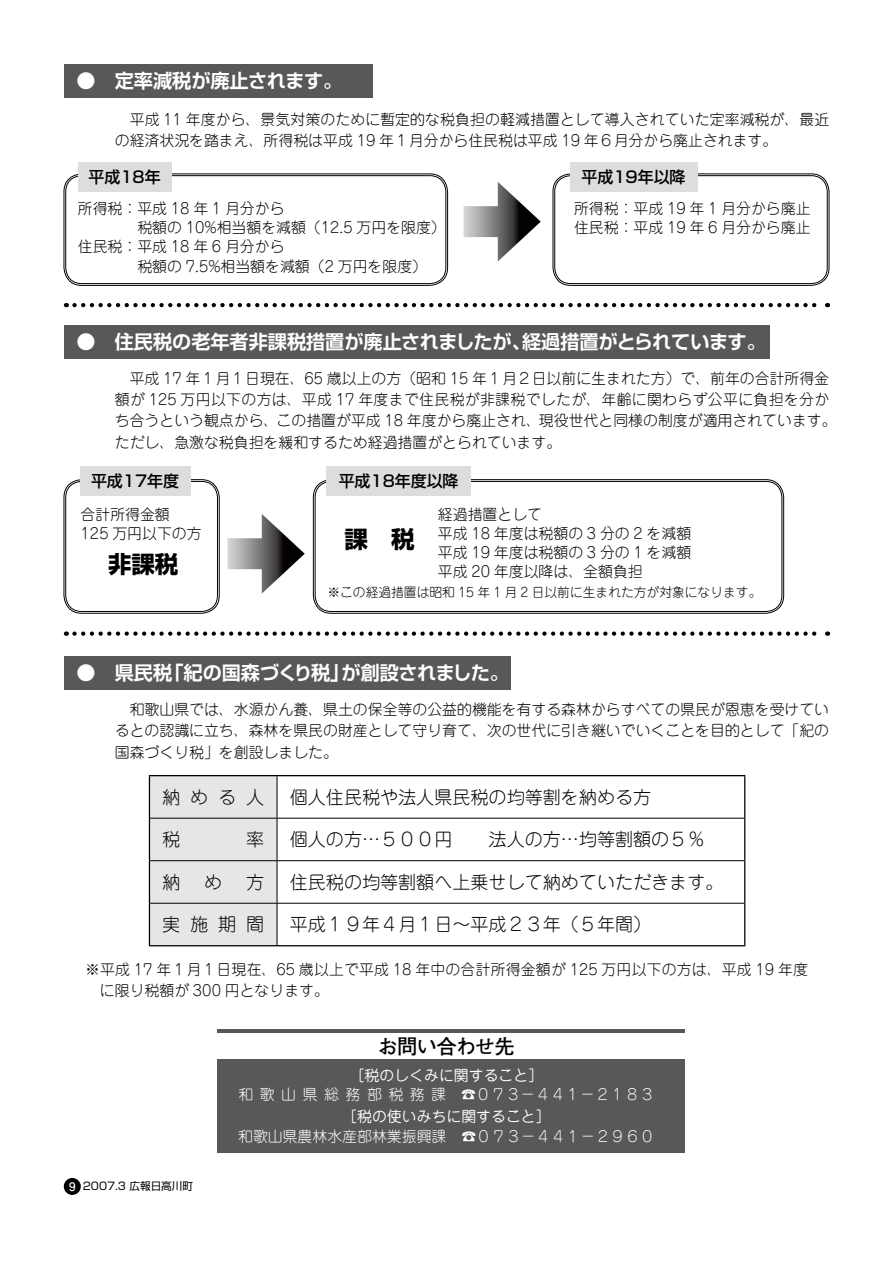
<style>
.page{position:relative;width:893px;height:1263px;background:#fff}
.page>*{position:absolute;margin:0;border:0;box-sizing:border-box;transform-origin:0 0}
.t1{font:700 23.4px "Shin Go Pro";color:#000}
.t2{font:700 20.4px "Futo Go B101 Pro";letter-spacing:-.04em;color:#000}
.t3{font:700 19.2px "Shin Go Pro De";color:#fff}
.t4{font:700 19.2px "Shin Go Pro De";letter-spacing:-.03em;color:#fff}
.t5{font:300 18px "Jun 101 Pro";color:#000}
.t6{font:500 15.9px "Shin Go Pro";color:#000}
.t7{font:300 14.85px/21.3px "Jun 101 Pro";color:#000}
.t8{font:300 14.85px "Jun 101 Pro";color:#fff}
.t9{font:14.85px "Jun 201 Pro";color:#fff}
.t10{font:300 14.85px "Jun 101 Pro";letter-spacing:.44em;color:#fff}
.t11{font:300 12.75px "Jun 101 Pro";color:#000}
.t12{font:10.65px "Shin Go Pro";color:#000}
</style>
<div class="page">
<div style="left:64px;top:1178px;width:17px;height:17px;background:#000;border-radius:50%"></div>
<div style="left:64px;top:174px;width:384px;height:112px;border:1px solid #000;border-radius:18px"></div>
<div style="left:66px;top:175px;width:380px;height:109px;border:1px solid #000;border-radius:16px"></div>
<div style="left:217px;top:1029px;width:468px;height:123px;background:#595757"></div>
<div style="left:213px;top:1033px;width:476px;height:26px;background:#fff"></div>
<div style="left:64px;top:64px;width:308px;height:33px;background:#595757"></div>
<div style="left:78px;top:162px;width:93px;height:30px;background:#dcdddd"></div>
<div style="left:64px;top:325px;width:706px;height:34px;background:#595757"></div>
<div style="left:64px;top:656px;width:446px;height:34px;background:#595757"></div>
<svg style="left:74px;top:631px;width:754px;height:5px"></svg>
<div style="left:150px;top:776px;width:127px;height:169px;background:#e6e6e6"></div>
<hr style="left:277px;top:776px;width:1px;height:42px;background:#000">
<hr style="left:150px;top:818px;width:127px;height:1px;background:#000">
<hr style="left:277px;top:818px;width:467px;height:1px;background:#000">
<hr style="left:277px;top:818px;width:1px;height:42px;background:#000">
<hr style="left:150px;top:860px;width:127px;height:1px;background:#000">
<hr style="left:277px;top:860px;width:467px;height:1px;background:#000">
<hr style="left:277px;top:861px;width:1px;height:42px;background:#000">
<hr style="left:150px;top:903px;width:127px;height:1px;background:#000">
<hr style="left:277px;top:903px;width:467px;height:1px;background:#000">
<hr style="left:277px;top:903px;width:1px;height:42px;background:#000">
<hr style="left:149px;top:775px;width:128px;height:1px;background:#000">
<hr style="left:149px;top:776px;width:1px;height:42px;background:#000">
<hr style="left:277px;top:775px;width:468px;height:1px;background:#000">
<hr style="left:744px;top:776px;width:1px;height:42px;background:#000">
<hr style="left:149px;top:818px;width:1px;height:43px;background:#000">
<hr style="left:744px;top:818px;width:1px;height:43px;background:#000">
<hr style="left:149px;top:861px;width:1px;height:42px;background:#000">
<hr style="left:744px;top:861px;width:1px;height:42px;background:#000">
<hr style="left:149px;top:903px;width:1px;height:42px;background:#000">
<hr style="left:744px;top:903px;width:1px;height:42px;background:#000">
<hr style="left:149px;top:945px;width:128px;height:1px;background:#000">
<hr style="left:277px;top:945px;width:468px;height:1px;background:#000">
<svg style="left:463px;top:182px;width:78px;height:79px"></svg>
<svg style="left:227px;top:514px;width:78px;height:80px"></svg>
<svg style="left:74px;top:303px;width:754px;height:4px"></svg>
<div style="left:553px;top:174px;width:276px;height:112px;border:1px solid #000;border-radius:18px"></div>
<div style="left:555px;top:175px;width:272px;height:109px;border:1px solid #000;border-radius:16px"></div>
<div style="left:570px;top:162px;width:127px;height:30px;background:#dcdddd"></div>
<div style="left:313px;top:479px;width:471px;height:134px;border:1px solid #000;border-radius:18px"></div>
<div style="left:315px;top:481px;width:467px;height:131px;border:1px solid #000;border-radius:16px"></div>
<div style="left:326px;top:466px;width:145px;height:30px;background:#dcdddd"></div>
<div style="left:64px;top:479px;width:155px;height:134px;border:1px solid #000;border-radius:18px"></div>
<div style="left:66px;top:481px;width:152px;height:131px;border:1px solid #000;border-radius:16px"></div>
<div style="left:80px;top:466px;width:110px;height:30px;background:#dcdddd"></div>
<p class="t3" style="left:77px;top:65px;width:267px">●　定率減税が廃止されます。</p>
<p class="t7" style="left:115px;top:107px;width:716px;text-indent:15px">平成 11 年度から、景気対策のために暫定的な税負担の軽減措置として導入されていた定率減税が、最近の経済状況を踏まえ、所得税は平成 19 年１月分から住民税は平成 19 年６月分から廃止されます。</p>
<p class="t6" style="left:89px;top:164px;width:74px">平成18年</p>
<p class="t7" style="left:78px;top:196px;width:208px">所得税：平成 18 年 1 月分から</p>
<p class="t7" style="left:137px;top:215px;width:310px">税額の 10%相当額を減額（12.5 万円を限度(</p>
<p class="t7" style="left:78px;top:234px;width:208px">住民税：平成 18 年 6 月分から</p>
<p class="t7" style="left:137px;top:254px;width:291px">税額の 7.5%相当額を減額（2 万円を限度(</p>
<p class="t6" style="left:582px;top:164px;width:105px">平成19年以降</p>
<p class="t7" style="left:574px;top:197px;width:238px;line-height:19.2px">所得税：平成 19 年 1 月分から廃止住民税：平成 19 年 6 月分から廃止</p>
<p class="t3" style="left:77px;top:326px;width:456px">●　住民税の老年者非課税措置が廃止されましたが、</p>
<p class="t7" style="left:115px;top:366px;width:723px;text-indent:15px">平成 17 年１月１日現在、65 歳以上の方（昭和 15 年１月２日以前に生まれた方）で、前年の合計所得金額が 125 万円以下の方は、平成 17 年度まで住民税が非課税でしたが、年齢に関わらず公平に負担を分かち合うという観点から、この措置が平成 18 年度から廃止され、現役世代と同様の制度が適用されています。ただし、急激な税負担を緩和するため経過措置がとられています。</p>
<p class="t3" style="left:522px;top:326px;width:245px">経過措置がとられています。</p>
<p class="t6" style="left:91px;top:468px;width:89px">平成17年度</p>
<p class="t7" style="left:81px;top:503px;width:123px;line-height:19.2px">合計所得金額<br>125 万円以下の方</p>
<h1 class="t1" style="left:108px;top:545px;width:72px">非課税</h1>
<p class="t6" style="left:339px;top:468px;width:121px">平成18年度以降</p>
<p class="t7" style="left:438px;top:503px;width:255px;line-height:19.2px">経過措置として<br>平成 18 年度は税額の 3 分の 2 を減額平成 19 年度は税額の 3 分の 1 を減額平成 20 年度以降は、全額負担</p>
<h1 class="t1" style="left:344px;top:520px;width:72px">課　税</h1>
<p class="t11" style="left:327px;top:582px;width:435px">※この経過措置は昭和 15 年 1 月 2 日以前に生まれた方が対象になります。</p>
<p class="t3" style="left:164px;top:657px;width:186px">「紀の国森づくり税」</p>
<p class="t3" style="left:77px;top:657px;width:97px">●　県民税</p>
<p class="t7" style="left:115px;top:697px;width:716px;text-align:justify;text-indent:15px">和歌山県では、水源かん養、県土の保全等の公益的機能を有する森林からすべての県民が恩恵を受けているとの認識に立ち、森林を県民の財産として守り育て、次の世代に引き継いでいくことを目的として「紀の国森づくり税」を創設しました。</p>
<p class="t5" style="left:290px;top:783px;width:363px">個人住民税や法人県民税の均等割を納める方</p>
<p class="t4" style="left:342px;top:657px;width:169px">が創設されました。</p>
<p class="t5" style="left:162px;top:783px;width:20px">納</p>
<p class="t5" style="left:246px;top:783px;width:20px">人</p>
<p class="t5" style="left:190px;top:783px;width:20px">め</p>
<p class="t5" style="left:218px;top:783px;width:20px">る</p>
<p class="t5" style="left:162px;top:825px;width:20px">税</p>
<p class="t5" style="left:162px;top:868px;width:20px">納</p>
<p class="t5" style="left:204px;top:868px;width:20px">め</p>
<p class="t5" style="left:246px;top:825px;width:20px">率</p>
<p class="t5" style="left:246px;top:868px;width:20px">方</p>
<p class="t5" style="left:290px;top:825px;width:417px">個人の方…５００円　　法人の方…均等割額の５％</p>
<p class="t5" style="left:290px;top:868px;width:435px">住民税の均等割額へ上乗せして納めていただきます。</p>
<p class="t5" style="left:290px;top:910px;width:363px">平成１９年４月１日〜平成２３年（５年間(</p>
<p class="t5" style="left:218px;top:910px;width:20px">期</p>
<p class="t5" style="left:190px;top:910px;width:20px">施</p>
<p class="t5" style="left:162px;top:910px;width:20px">実</p>
<p class="t7" style="left:100px;top:957px;width:710px;text-indent:-15px">※平成 17 年１月１日現在、65 歳以上で平成 18 年中の合計所得金額が 125 万円以下の方は、平成 19 年度に限り税額が 300 円となります。</p>
<h2 class="t2" style="left:377px;top:1030px;width:139px">お問い合わせ先</h2>
<p class="t5" style="left:246px;top:910px;width:20px">間</p>
<p class="t12" style="left:83px;top:1178px;width:112px">2007.3 広報日高川町</p>
<p class="t9" style="left:350px;top:1063px;width:195px">［税のしくみに関すること[</p>
<p class="t8" style="left:461px;top:1083px;width:195px">☎０７３−４４１−２１８３</p>
<p class="t10" style="left:238px;top:1083px;width:209px">和歌山県総務部税務課</p>
<p class="t9" style="left:342px;top:1105px;width:210px">［税の使いみちに関すること[</p>
<p class="t8" style="left:461px;top:1124px;width:195px">☎０７３−４４１−２９６０</p>
<p class="t8" style="left:238px;top:1124px;width:210px">和歌山県農林水産部林業振興課</p>
</div>
